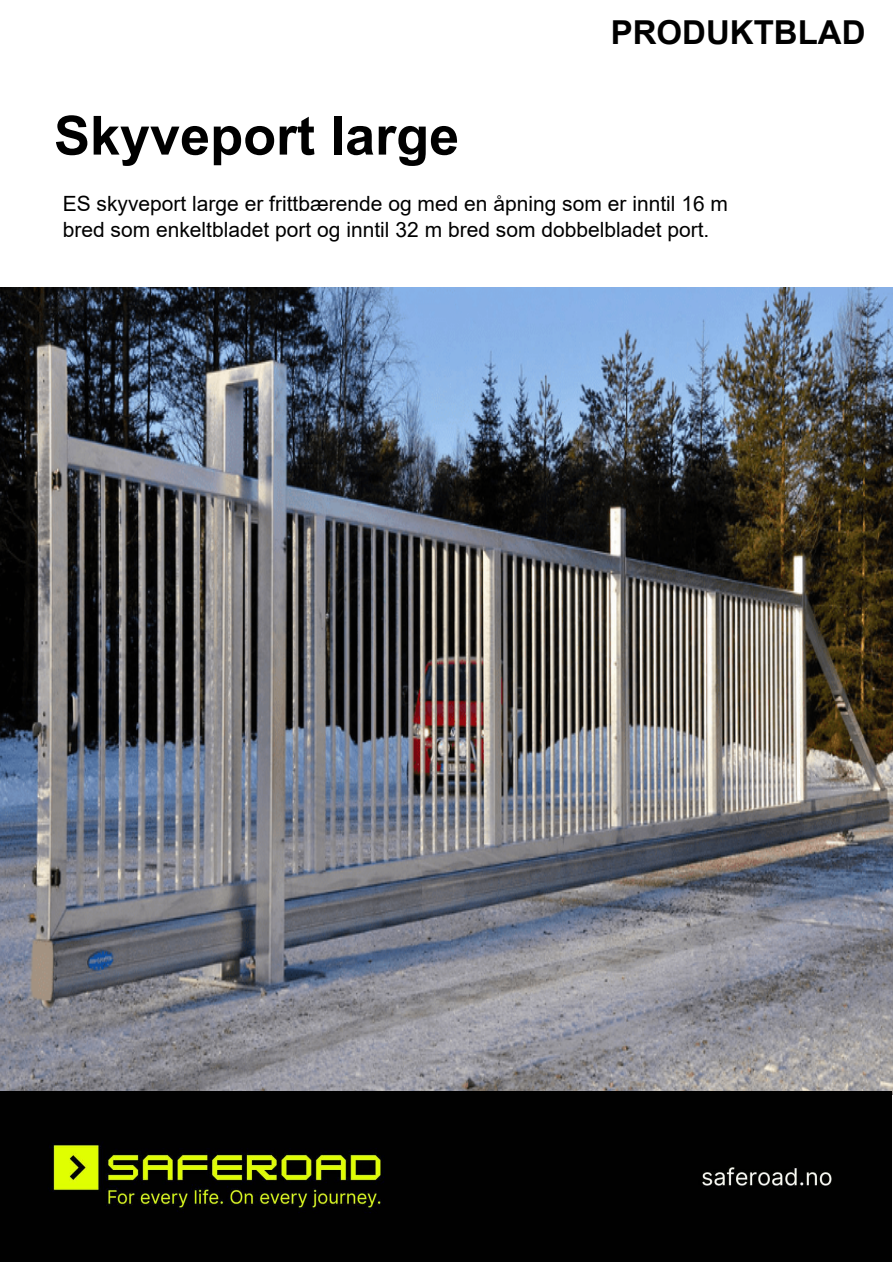
<style>
.page{position:relative;width:893px;height:1263px;background:#fff}
.page>*{position:absolute;margin:0;border:0;box-sizing:border-box;transform-origin:0 0}
.t1{font:700 54px "Arial";color:#000}
.t2{font:700 33px "Arial";color:#000}
.t3{font:21px/25.2px "Arial";color:#000}
</style>
<div class="page">
<img style="left:0;top:287px;width:893px;height:807px">
<div style="left:0;top:1091px;width:891px;height:170px;background:#010101"></div>
<h2 class="t2" style="left:611px;top:9px;width:256px">PRODUKTBLAD</h2>
<h1 class="t1" style="left:54px;top:98px;width:407px">Skyveport large</h1>
<p class="t3" style="left:63px;top:191px;width:667px">ES skyveport large er frittbærende og med en åpning som er inntil 16 m bred som enkeltbladet port og inntil 32 m bred som dobbelbladet port.</p>
</div>
